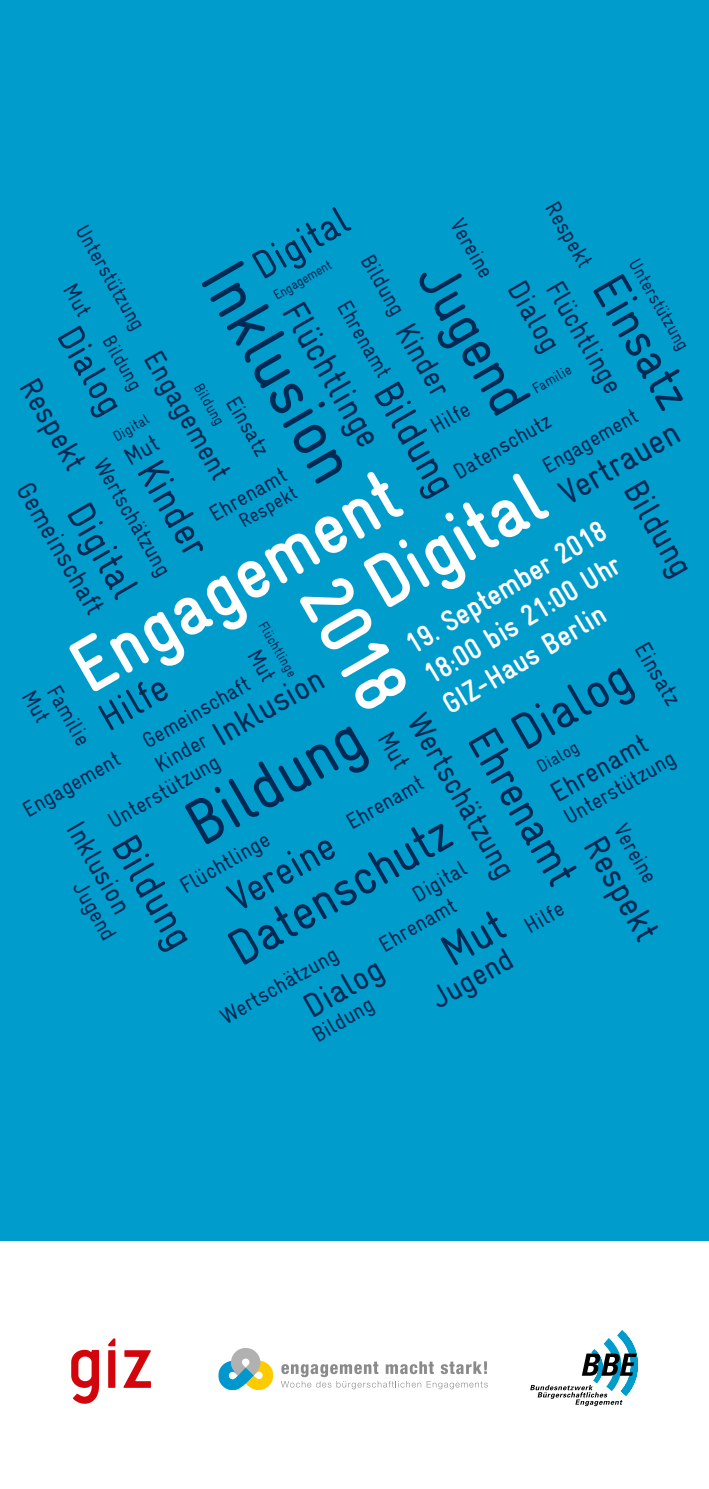
<style>
.page{position:relative;width:709px;height:1489px;background:#fff}
.page>*{position:absolute;margin:0;border:0;box-sizing:border-box;transform-origin:0 0}
.t1{font:700 condensed 76.25px "Gravur";color:#fff}
.t2{font:condensed 67.5px "Gravur";color:#002a56}
.t3{font:condensed 65.25px "Gravur";color:#002a56}
.t4{font:condensed 58.5px "Gravur";color:#002a56}
.t5{font:condensed 51.5px "Gravur";color:#002a56}
.t6{font:condensed 51.25px "Gravur";color:#002a56}
.t7{font:condensed 50.5px "Gravur";color:#002a56}
.t8{font:condensed 45.75px "Gravur";color:#002a56}
.t9{font:condensed 41.5px "Gravur";color:#002a56}
.t10{font:condensed 41.25px "Gravur";color:#002a56}
.t11{font:condensed 40.75px "Gravur";color:#002a56}
.t12{font:condensed 40.25px "Gravur";color:#002a56}
.t13{font:condensed 39.5px "Gravur";color:#002a56}
.t14{font:condensed 38px "Gravur";color:#002a56}
.t15{font:condensed 36.25px "Gravur";color:#002a56}
.t16{font:condensed 36px "Gravur";color:#002a56}
.t17{font:condensed 35.25px "Gravur";color:#002a56}
.t18{font:condensed 35px "Gravur";color:#002a56}
.t19{font:condensed 34.25px "Gravur";color:#002a56}
.t20{font:condensed 34px "Gravur";color:#002a56}
.t21{font:condensed 31.75px "Gravur";color:#002a56}
.t22{font:condensed 31.5px "Gravur";color:#002a56}
.t23{font:condensed 30.5px "Gravur";color:#002a56}
.t24{font:700 condensed 30px/35.5px "Gravur";color:#fff}
.t25{font:condensed 28.25px "Gravur";color:#002a56}
.t26{font:condensed 27.5px "Gravur";color:#002a56}
.t27{font:condensed 24px "Gravur";color:#002a56}
.t28{font:condensed 22.5px "Gravur";color:#002a56}
.t29{font:condensed 22px "Gravur";color:#002a56}
.t30{font:condensed 21.25px "Gravur";color:#002a56}
.t31{font:condensed 20px "Gravur";color:#002a56}
.t32{font:condensed 18.5px "Gravur";color:#002a56}
.t33{font:condensed 18px "Gravur";color:#002a56}
.t34{font:condensed 15.25px "Gravur";color:#002a56}
.t35{font:condensed 15px "Gravur";color:#002a56}
.t36{font:condensed 14px "Gravur";color:#002a56}
.t37{font:condensed 13.75px "Gravur";color:#002a56}
.s1{font-size:29.75px}
</style>
<div class="page">
<div style="left:0;top:0;width:709px;height:1240px;background:#009dcc"></div>
<svg style="left:71px;top:1349px;width:28px;height:55px"></svg>
<svg style="left:123px;top:1350px;width:28px;height:37px"></svg>
<svg style="left:108px;top:1338px;width:7px;height:49px"></svg>
<svg style="left:281px;top:1361px;width:207px;height:28px"></svg>
<svg style="left:218px;top:1348px;width:55px;height:42px"></svg>
<svg style="left:530px;top:1330px;width:108px;height:75px"></svg>
<p class="t28" style="left:562px;top:197px;width:72px;rotate:60deg">Respekt</p>
<h3 class="t12" style="left:244px;top:249px;width:106px;rotate:-30deg">Digital</h3>
<p class="t28" style="left:467px;top:214px;width:66px;rotate:60deg">Vereine</p>
<p class="t30" style="left:91px;top:220px;width:290px;rotate:60deg">Unterstützung <span class="s1">Engagement</span></p>
<p class="t28" style="left:377px;top:249px;width:68px;rotate:60deg">Bildung</p>
<h3 class="t4" style="left:461px;top:251px;width:167px;rotate:60deg">Jugend</h3>
<p class="t32" style="left:642px;top:255px;width:104px;rotate:60deg">Unterstützung</p>
<p class="t37" style="left:271px;top:289px;width:66px;rotate:-30deg">Engagement</p>
<h2 class="t2" style="left:250px;top:247px;width:244px;rotate:60deg">Inklusion</h2>
<h3 class="t7" style="left:629px;top:264px;width:148px;rotate:60deg">Einsatz</h3>
<p class="t25" style="left:567px;top:275px;width:126px;rotate:60deg">Flüchtlinge</p>
<h3 class="t23" style="left:530px;top:275px;width:78px;rotate:60deg">Dialog</h3>
<p class="t28" style="left:354px;top:296px;width:87px;rotate:60deg">Ehrenamt</p>
<h3 class="t15" style="left:309px;top:295px;width:162px;rotate:60deg">Flüchtlinge</h3>
<h3 class="t22" style="left:419px;top:316px;width:80px;rotate:60deg">Kinder</h3>
<h3 class="t14" style="left:85px;top:318px;width:97px;rotate:60deg">Dialog</h3>
<p class="t31" style="left:117px;top:331px;width:61px;rotate:60deg">Bildung</p>
<p class="t35" style="left:529px;top:382px;width:44px;rotate:-30deg">Familie</p>
<p class="t28" style="left:448px;top:462px;width:111px;rotate:-30deg">Datenschutz</p>
<h3 class="t21" style="left:43px;top:371px;width:102px;rotate:60deg">Respekt</h3>
<h3 class="t9" style="left:404px;top:373px;width:125px;rotate:60deg">Bildung</h3>
<p class="t34" style="left:205px;top:380px;width:47px;rotate:60deg">Bildung</p>
<p class="t28" style="left:243px;top:391px;width:66px;rotate:60deg">Einsatz</p>
<p class="t28" style="left:426px;top:417px;width:43px;rotate:-30deg">Hilfe</p>
<p class="t29" style="left:538px;top:457px;width:108px;rotate:-30deg">Engagement</p>
<p class="t35" style="left:110px;top:430px;width:41px;rotate:-30deg">Digital</p>
<h3 class="t17" style="left:552px;top:478px;width:134px;rotate:-30deg">Vertrauen</h3>
<p class="t28" style="left:111px;top:453px;width:133px;rotate:60deg">Wertschätzung</p>
<h3 class="t10" style="left:168px;top:452px;width:105px;rotate:60deg">Kinder</h3>
<p class="t28" style="left:205px;top:505px;width:87px;rotate:-30deg">Ehrenamt</p>
<h1 class="t1" style="left:55px;top:636px;width:368px;rotate:-30deg">Engagement</h1>
<h1 class="t1" style="left:349px;top:552px;width:196px;rotate:-30deg">Digital</h1>
<h3 class="t18" style="left:649px;top:473px;width:106px;rotate:60deg">Bildung</h3>
<p class="t26" style="left:37px;top:477px;width:149px;rotate:60deg">Gemeinschaft</p>
<p class="t31" style="left:235px;top:513px;width:65px;rotate:-30deg">Respekt</p>
<h3 class="t13" style="left:96px;top:494px;width:105px;rotate:60deg">Digital</h3>
<h3 class="t24" style="left:399px;top:630px;width:230px;rotate:-31deg">19. September 2018<br>18:00 bis 21:00 Uhr<br>GIZ-Haus Berlin</h3>
<h1 class="t1" style="left:356px;top:562px;width:140px;rotate:60deg">2018</h1>
<p class="t36" style="left:269px;top:618px;width:64px;rotate:60deg">Flüchtlinge</p>
<p class="t27" style="left:652px;top:637px;width:70px;rotate:60deg">Einsatz</p>
<h3 class="t5" style="left:501px;top:712px;width:131px;rotate:-30deg">Dialog</h3>
<h3 class="t20" style="left:205px;top:720px;width:124px;rotate:-30deg">Inklusion</h3>
<p class="t28" style="left:138px;top:731px;width:122px;rotate:-30deg">Gemeinschaft</p>
<h3 class="t13" style="left:91px;top:701px;width:75px;rotate:-30deg">Hilfe</h3>
<p class="t28" style="left:103px;top:811px;width:126px;rotate:-30deg">Unterstützung</p>
<p class="t28" style="left:64px;top:681px;width:66px;rotate:60deg">Familie</p>
<h3 class="t22" style="left:431px;top:706px;width:186px;rotate:60deg">Wertschätzung</h3>
<h3 class="t3" style="left:172px;top:797px;width:196px;rotate:-30deg">Bildung</h3>
<h3 class="t8" style="left:501px;top:718px;width:175px;rotate:60deg">Ehrenamt</h3>
<p class="t25" style="left:544px;top:781px;width:109px;rotate:-30deg">Ehrenamt</p>
<p class="t28" style="left:150px;top:755px;width:58px;rotate:-30deg">Kinder</p>
<p class="t33" style="left:533px;top:759px;width:47px;rotate:-30deg">Dialog</p>
<p class="t28" style="left:18px;top:800px;width:110px;rotate:-30deg">Engagement</p>
<p class="t28" style="left:559px;top:807px;width:126px;rotate:-30deg">Unterstützung</p>
<p class="t28" style="left:341px;top:812px;width:87px;rotate:-30deg">Ehrenamt</p>
<p class="t25" style="left:87px;top:815px;width:103px;rotate:60deg">Inklusion</p>
<p class="t28" style="left:630px;top:819px;width:66px;rotate:60deg">Vereine</p>
<h3 class="t6" style="left:218px;top:927px;width:250px;rotate:-30deg">Datenschutz</h3>
<h3 class="t9" style="left:142px;top:826px;width:125px;rotate:60deg">Bildung</h3>
<p class="t28" style="left:175px;top:876px;width:101px;rotate:-30deg">Flüchtlinge</p>
<h3 class="t16" style="left:610px;top:829px;width:115px;rotate:60deg">Respekt</h3>
<h3 class="t11" style="left:220px;top:880px;width:118px;rotate:-30deg">Vereine</h3>
<p class="t28" style="left:408px;top:885px;width:60px;rotate:-30deg">Digital</p>
<p class="t28" style="left:90px;top:877px;width:65px;rotate:60deg">Jugend</p>
<p class="t28" style="left:374px;top:934px;width:87px;rotate:-30deg">Ehrenamt</p>
<p class="t28" style="left:520px;top:916px;width:43px;rotate:-30deg">Hilfe</p>
<h3 class="t22" style="left:425px;top:984px;width:90px;rotate:-30deg">Jugend</h3>
<p class="t28" style="left:216px;top:1007px;width:133px;rotate:-30deg">Wertschätzung</p>
<h3 class="t19" style="left:296px;top:992px;width:87px;rotate:-30deg">Dialog</h3>
<p class="t28" style="left:308px;top:1025px;width:68px;rotate:-30deg">Bildung</p>
</div>
